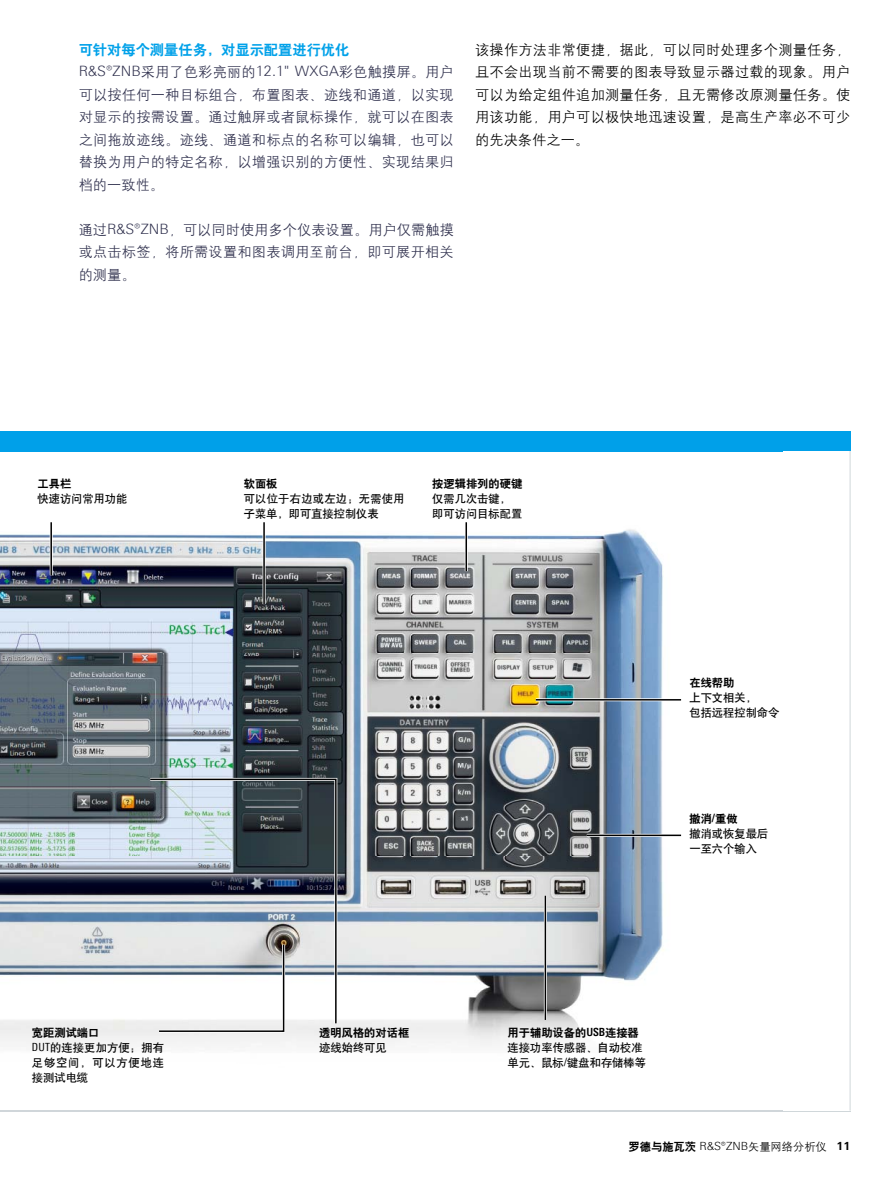
<style>
.page{position:relative;width:893px;height:1191px;background:#fff}
.page>*{position:absolute;margin:0;border:0;box-sizing:border-box;transform-origin:0 0}
.正文{font:14.25px/22.5px "H Yg 2 gj";letter-spacing:.015em;color:#30314e;text-align:justify}
.正文-2{font:14.25px/22.5px "H Yg 2 gj";letter-spacing:.015em;color:#000;text-align:justify}
.正文-3{font:14.25px "H Yb 2 gj";color:#00a1e9}
.正文-4{font:11.25px/15px "H Yb 1 gj";color:#000;text-align:justify}
.正文-5{font:11.25px "H Yb 2 gj";color:#000}
.正文-6{font:11.25px/15px "H Yb 1 gj";letter-spacing:.025em;color:#000}
.t1{font:300 11.25px "Linotype Univers 330";color:#000}
.s1{font-family:"Linotype Univers 330";font-weight:300}
.s2{font-family:"Linotype Univers 420 Cn"}
.s3{font-family:"RS Univers Cond";font-weight:700}
.s4{font-family:"H Yb 2 gj";font-weight:400}
.s5{font-family:"H Yg 2 gj";font-weight:400}
.s6{font-family:"Linotype Univers 630";font-weight:700}
</style>
<div class="page">
<div style="left:0;top:432px;width:850px;height:19px;background:#00a0e9"></div>
<svg style="left:850px;top:432px;width:1px;height:19px"></svg>
<hr style="left:850px;top:451px;width:1px;height:659px;background:#d0d7da">
<hr style="left:0;top:1110px;width:850px;height:1px;background:#d0d7da">
<img style="left:0;top:451px;width:783px;height:595px">
<hr style="left:536px;top:698px;width:145px;height:3px;background:#fff">
<hr style="left:536px;top:699px;width:145px;height:1px;background:#000">
<hr style="left:263px;top:522px;width:3px;height:82px;background:#fff">
<hr style="left:263px;top:522px;width:2px;height:82px;background:#000">
<hr style="left:587px;top:834px;width:94px;height:3px;background:#fff">
<hr style="left:587px;top:834px;width:94px;height:2px;background:#000">
<hr style="left:544px;top:895px;width:3px;height:125px;background:#fff">
<hr style="left:545px;top:895px;width:1px;height:125px;background:#000">
<svg style="left:147px;top:776px;width:192px;height:250px"></svg>
<svg style="left:149px;top:778px;width:188px;height:246px;background:#8a949c"></svg>
<hr style="left:50px;top:522px;width:3px;height:53px;background:#fff">
<hr style="left:50px;top:522px;width:2px;height:53px;background:#000">
<svg style="left:156px;top:941px;width:131px;height:93px"></svg>
<hr style="left:465px;top:522px;width:3px;height:49px;background:#fff">
<hr style="left:465px;top:522px;width:2px;height:49px;background:#000">
<p class="正文-3" style="left:79px;top:43px;width:272px">可针对每个测量任务，对显示配置进行优化</p>
<p class="正文" style="left:79px;top:61px;width:377px"><span class="s1">R&amp;S®ZNB</span>采用了色彩亮丽的<span class="s1">12.1" WXGA</span>彩色触摸屏。用户可以按任何一种目标组合，布置图表、迹线和通道，以实现对显示的按需设置。通过触屏或者鼠标操作，就可以在图表之间拖放迹线。迹线、通道和标点的名称可以编辑，也可以替换为用户的特定名称，以增强识别的方便性、实现结果归档的一致性。</p>
<p class="正文" style="left:79px;top:218px;width:377px">通过<span class="s1">R&amp;S®ZNB</span>，可以同时使用多个仪表设置。用户仅需触摸或点击标签，将所需设置和图表调用至前台，即可展开相关的测量。</p>
<p class="正文-2" style="left:475px;top:38px;width:377px">该操作方法非常便捷，据此，可以同时处理多个测量任务，且不会出现当前不需要的图表导致显示器过载的现象。用户可以为给定组件追加测量任务，且无需修改原测量任务。使用该功能，用户可以极快地迅速设置，是高生产率必不可少的先决条件之一。</p>
<p class="正文-5" style="left:38px;top:477px;width:35px">工具栏</p>
<p class="正文-4" style="left:38px;top:491px;width:91px">快速访问常用功能</p>
<p class="正文-5" style="left:32px;top:1026px;width:69px">宽距测试端口</p>
<p class="正文-4" style="left:32px;top:1039px;width:134px"><span class="s2">DUT</span>的连接更加方便；拥有足够空间，可以方便地连接测试电缆</p>
<p class="正文-5" style="left:244px;top:477px;width:35px">软面板</p>
<p class="正文-6" style="left:244px;top:491px;width:162px">可以位于右边或左边；无需使用子菜单，即可直接控制仪表</p>
<p class="正文-5" style="left:432px;top:477px;width:91px">按逻辑排列的硬键</p>
<p class="正文-4" style="left:432px;top:491px;width:80px">仅需几次击键，</p>
<p class="正文-4" style="left:432px;top:506px;width:91px">即可访问目标配置</p>
<p class="正文-5" style="left:689px;top:677px;width:46px">在线帮助</p>
<p class="正文-4" style="left:689px;top:690px;width:69px">上下文相关，</p>
<p class="正文-4" style="left:689px;top:705px;width:92px">包括远程控制命令</p>
<p class="正文-5" style="left:689px;top:812px;width:50px">撤消<span class="s3">/</span>重做</p>
<p class="正文-4" style="left:689px;top:825px;width:80px">撤消或恢复最后</p>
<p class="正文-4" style="left:689px;top:840px;width:69px">一至六个输入</p>
<p class="正文-5" style="left:319px;top:1026px;width:92px">透明风格的对话框</p>
<p class="正文-4" style="left:319px;top:1039px;width:69px">迹线始终可见</p>
<p class="正文-5" style="left:508px;top:1026px;width:133px">用于辅助设备的<span class="s3">USB</span>连接器</p>
<p class="正文-4" style="left:508px;top:1039px;width:136px">连接功率传感器、自动校准</p>
<p class="正文-4" style="left:508px;top:1054px;width:140px">单元、鼠标<span class="s2">/</span>键盘和存储棒等</p>
<p class="t1" style="left:629px;top:1139px;width:223px"><span class="s4">罗德与施瓦茨</span> R&amp;S®ZNB<span class="s5">矢量网络分析仪</span> <span class="s6">11</span></p>
</div>
